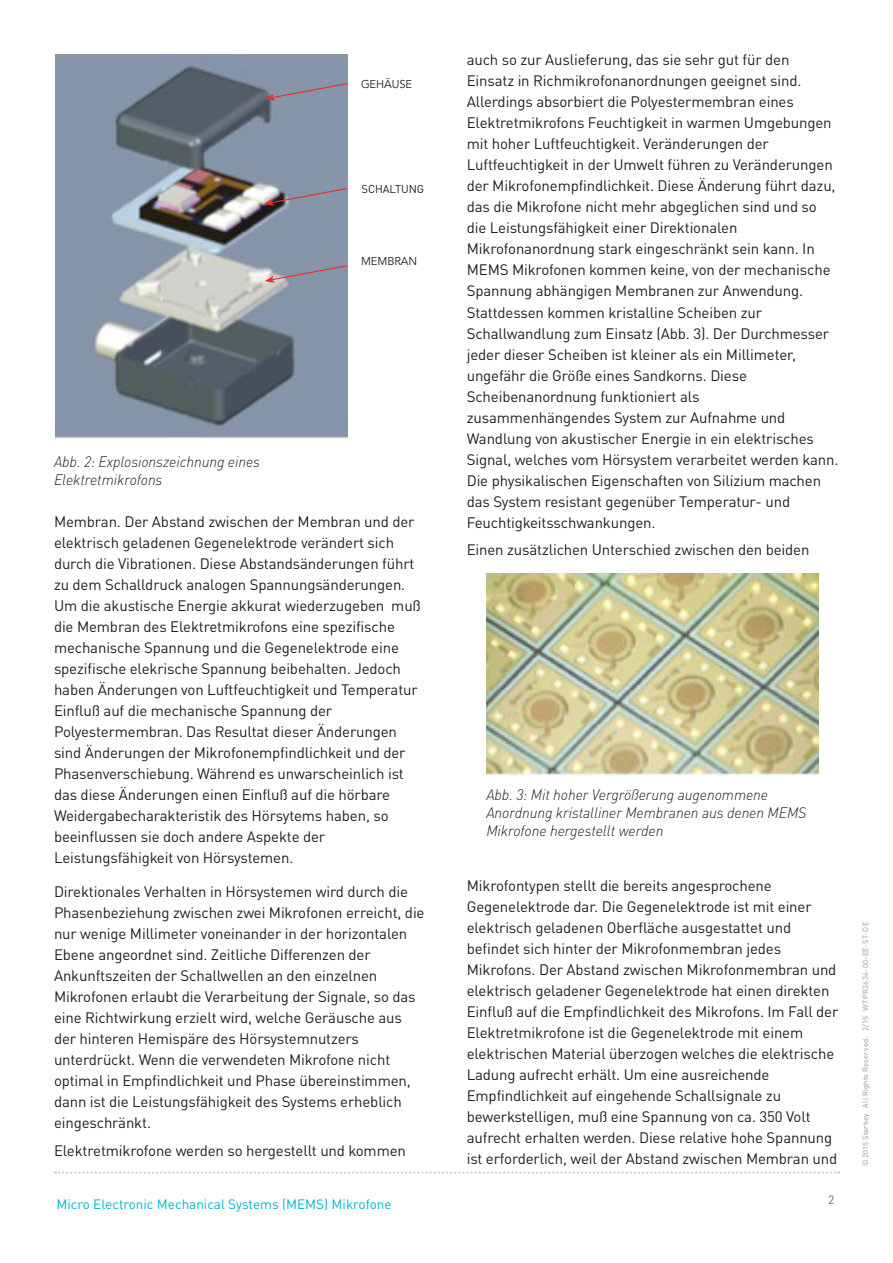
<style>
.page{position:relative;width:893px;height:1263px;background:#fff}
.page>*{position:absolute;margin:0;border:0;box-sizing:border-box;transform-origin:0 0}
.t1{font:15px/21px "DINOT";letter-spacing:-.01em;color:#231f20}
.t2{font:italic 300 15px/18px "DINOT";letter-spacing:-.005em;color:#231f20}
.t3{font:13.5px "DINOT";color:#00b5d1}
.t4{font:12px "DINOT";color:#62666f}
.t5{font:11.25px "Avenir LT SLI Std Book";letter-spacing:-.005em;color:#231f20}
.t6{font:11.25px "DINOT";letter-spacing:-.005em;color:#231f20}
.t7{font:7.5px "DINOT";letter-spacing:.03em;color:#939598}
</style>
<div class="page">
<svg style="left:55px;top:1171px;width:784px;height:2px"></svg>
<img style="left:55px;top:54px;width:293px;height:384px">
<svg style="left:264px;top:187px;width:84px;height:19px;background:#908d9c"></svg>
<svg style="left:264px;top:264px;width:84px;height:19px;background:#9694a4"></svg>
<svg style="left:265px;top:82px;width:83px;height:19px;background:#8c8c9e"></svg>
<img style="left:486px;top:573px;width:332px;height:202px">
<p class="t5" style="left:361px;top:78px;width:53px">GEHÄUSE</p>
<p class="t6" style="left:361px;top:182px;width:64px">SCHALTUNG</p>
<p class="t5" style="left:361px;top:255px;width:58px">MEMBRAN</p>
<p class="t2" style="left:54px;top:453px;width:208px">Abb. 2: Explosionszeichnung eines<br>Elektretmikrofons</p>
<p class="t1" style="left:54px;top:510px;width:368px">Membran. Der Abstand zwischen der Membran und der elektrisch geladenen Gegenelektrode verändert sich durch die Vibrationen. Diese Abstandsänderungen führt zu dem Schalldruck analogen Spannungsänderungen.<br>Um die akustische Energie akkurat wiederzugeben muß die Membran des Elektretmikrofons eine spezifische mechanische Spannung und die Gegenelektrode eine spezifische elekrische Spannung beibehalten. Jedoch haben Änderungen von Luftfeuchtigkeit und Temperatur Einfluß auf die mechanische Spannung der Polyestermembran. Das Resultat dieser Änderungen sind Änderungen der Mikrofonempfindlichkeit und der Phasenverschiebung. Während es unwarscheinlich ist das diese Änderungen einen Einfluß auf die hörbare Weidergabecharakteristik des Hörsytems haben, so beeinflussen sie doch andere Aspekte der Leistungsfähigkeit von Hörsystemen.</p>
<p class="t1" style="left:54px;top:881px;width:372px">Direktionales Verhalten in Hörsystemen wird durch die Phasenbeziehung zwischen zwei Mikrofonen erreicht, die nur wenige Millimeter voneinander in der horizontalen Ebene angeordnet sind. Zeitliche Differenzen der Ankunftszeiten der Schallwellen an den einzelnen Mikrofonen erlaubt die Verarbeitung der Signale, so das eine Richtwirkung erzielt wird, welche Geräusche aus der hinteren Hemispäre des Hörsystemnutzers unterdrückt. Wenn die verwendeten Mikrofone nicht optimal in Empfindlichkeit und Phase übereinstimmen, dann ist die Leistungsfähigkeit des Systems erheblich eingeschränkt.</p>
<p class="t1" style="left:54px;top:1140px;width:353px">Elektretmikrofone werden so hergestellt und kommen</p>
<p class="t1" style="left:467px;top:49px;width:373px">auch so zur Auslieferung, das sie sehr gut für den Einsatz in Richmikrofonanordnungen geeignet sind.<br>Allerdings absorbiert die Polyestermembran eines Elektretmikrofons Feuchtigkeit in warmen Umgebungen mit hoher Luftfeuchtigkeit. Veränderungen der Luftfeuchtigkeit in der Umwelt führen zu Veränderungen der Mikrofonempfindlichkeit. Diese Änderung führt dazu, das die Mikrofone nicht mehr abgeglichen sind und so die Leistungsfähigkeit einer Direktionalen Mikrofonanordnung stark eingeschränkt sein kann. In MEMS Mikrofonen kommen keine, von der mechanische Spannung abhängigen Membranen zur Anwendung.<br>Stattdessen kommen kristalline Scheiben zur Schallwandlung zum Einsatz (Abb. 3). Der Durchmesser jeder dieser Scheiben ist kleiner als ein Millimeter, ungefähr die Größe eines Sandkorns. Diese Scheibenanordnung funktioniert als zusammenhängendes System zur Aufnahme und Wandlung von akustischer Energie in ein elektrisches Signal, welches vom Hörsystem verarbeitet werden kann.<br>Die physikalischen Eigenschaften von Silizium machen das System resistant gegenüber Temperatur- und Feuchtigkeitsschwankungen.</p>
<p class="t1" style="left:467px;top:539px;width:344px">Einen zusätzlichen Unterschied zwischen den beiden</p>
<p class="t2" style="left:486px;top:786px;width:322px">Abb. 3: Mit hoher Vergrößerung augenommene<br>Anordnung kristalliner Membranen aus denen MEMS<br>Mikrofone hergestellt werden</p>
<p class="t1" style="left:467px;top:875px;width:373px">Mikrofontypen stellt die bereits angesprochene Gegenelektrode dar. Die Gegenelektrode ist mit einer elektrisch geladenen Oberfläche ausgestattet und befindet sich hinter der Mikrofonmembran jedes Mikrofons. Der Abstand zwischen Mikrofonmembran und elektrisch geladener Gegenelektrode hat einen direkten Einfluß auf die Empfindlichkeit des Mikrofons. Im Fall der Elektretmikrofone ist die Gegenelektrode mit einem elektrischen Material überzogen welches die elektrische Ladung aufrecht erhält. Um eine ausreichende Empfindlichkeit auf eingehende Schallsignale zu bewerkstelligen, muß eine Spannung von ca. 350 Volt aufrecht erhalten werden. Diese relative hohe Spannung ist erforderlich, weil der Abstand zwischen Membran und</p>
<p class="t3" style="left:56px;top:1196px;width:337px">Micro Electronic Mechanical Systems (MEMS) Mikrofone</p>
<p class="t4" style="left:828px;top:1192px;width:8px">2</p>
<p class="t7" style="left:861px;top:1166px;width:246px;rotate:-90deg">© 2015 Starkey. All Rights Reserved. 2/15 WTPR2636-00-EE-ST-DE</p>
</div>
